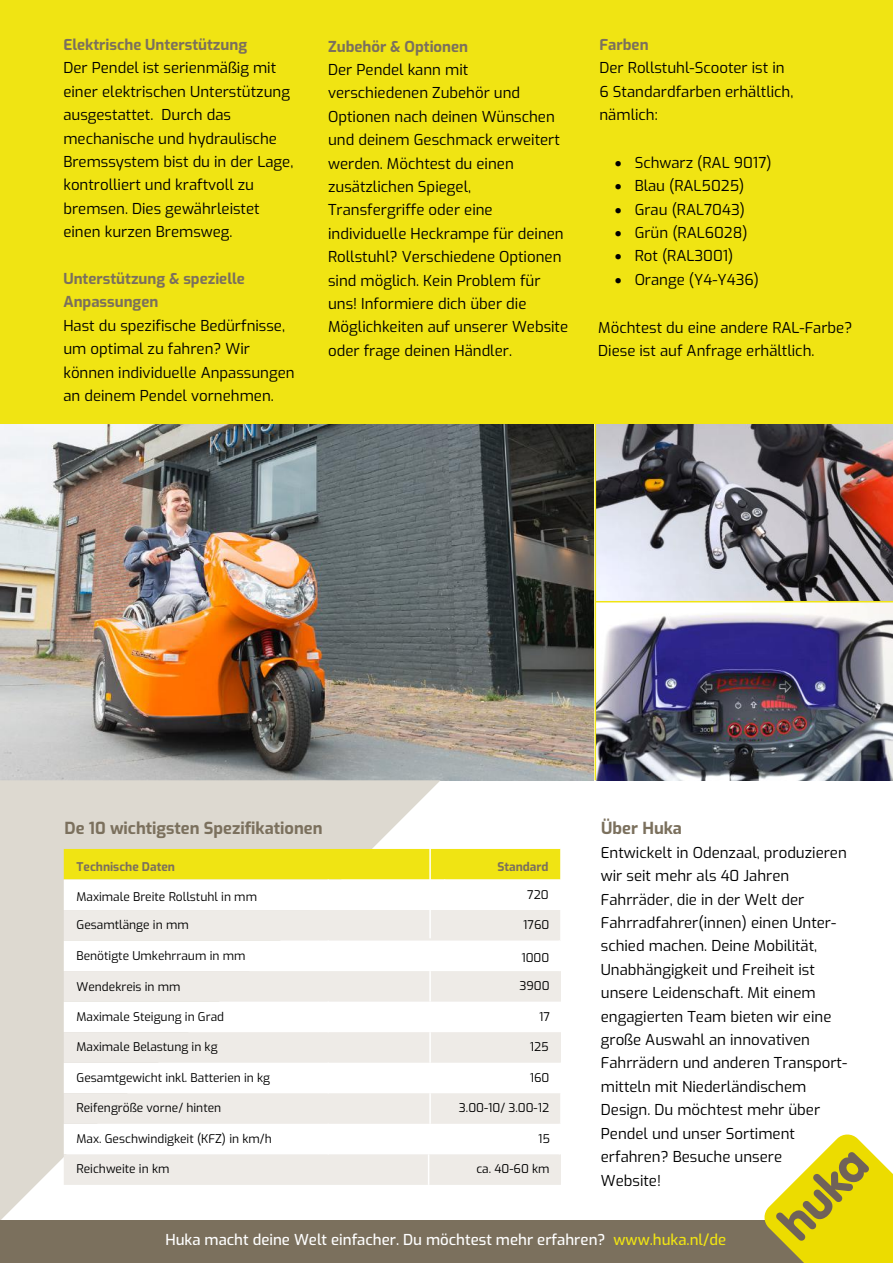
<style>
.page{position:relative;width:893px;height:1263px;background:#fff}
.page>*{position:absolute;margin:0;border:0;box-sizing:border-box;transform-origin:0 0}
.t1{font:700 16.5px "Exo";color:#7b705d}
.t2{font:700 16.5px "Exo";color:#7b705d}
.t3{font:15px/23.4px "Exo";color:#000}
.t4{font:15px/23.4px "Exo";color:#000}
.t5{font:700 15px/23.4px "Exo";color:#7b705d}
.t6{font:500 15px "Exo";color:#fff}
.t7{font:12px "Exo";color:#000}
.t8{font:12px "Exo";color:#000}
.t9{font:700 12px "Exo";color:#7b705d}
.t10{font:700 12px "Exo";color:#7b705d}
.s1{font-style:inherit}
.s2{color:#f0e413}
</style>
<div class="page">
<img style="left:596px;top:424px;width:297px;height:176px">
<img style="left:597px;top:602px;width:295px;height:178px">
<img style="left:0;top:423px;width:594px;height:358px">
<svg style="left:0;top:780px;width:441px;height:440px;fill:#ddd9d0"></svg>
<div style="left:0;top:0;width:893px;height:423px;background:#f0e413"></div>
<div style="left:64px;top:849px;width:496px;height:30px;background:#f0e413"></div>
<svg style="left:64px;top:879px;width:496px;height:31px"></svg>
<svg style="left:64px;top:910px;width:497px;height:275px;fill:#eeebe7"></svg>
<hr style="left:328px;top:879px;width:1px;height:31px;background:#fff">
<hr style="left:444px;top:879px;width:1px;height:31px;background:#fff">
<hr style="left:429px;top:818px;width:3px;height:120px;background:#fff">
<hr style="left:560px;top:910px;width:2px;height:30px;background:#fff">
<hr style="left:328px;top:940px;width:1px;height:31px;background:#fff">
<hr style="left:559px;top:940px;width:1px;height:31px;background:#fff">
<hr style="left:429px;top:971px;width:2px;height:31px;background:#fff">
<hr style="left:328px;top:1002px;width:1px;height:30px;background:#fff">
<hr style="left:429px;top:1032px;width:2px;height:31px;background:#fff">
<hr style="left:328px;top:1063px;width:1px;height:30px;background:#fff">
<hr style="left:560px;top:1063px;width:2px;height:30px;background:#fff">
<hr style="left:429px;top:1093px;width:2px;height:31px;background:#fff">
<hr style="left:560px;top:1093px;width:2px;height:31px;background:#fff">
<hr style="left:328px;top:1124px;width:1px;height:30px;background:#fff">
<hr style="left:559px;top:1124px;width:1px;height:30px;background:#fff">
<hr style="left:428px;top:1154px;width:1px;height:31px;background:#fff">
<div style="left:0;top:1220px;width:893px;height:43px;background:#7b705d"></div>
<svg style="left:764px;top:1134px;width:129px;height:129px"></svg>
<hr style="left:595px;top:423px;width:1px;height:357px;background:#f0e413">
<hr style="left:595px;top:601px;width:298px;height:1px;background:#f0e413">
<p class="t5" style="left:63px;top:32px;width:185px">Elektrische Unterstützung</p>
<p class="t3" style="left:63px;top:55px;width:231px">Der Pendel ist serienmäßig mit einer elektrischen Unterstützung ausgestattet. Durch das mechanische und hydraulische<br>Bremssystem bist du in der Lage, kontrolliert und kraftvoll zu bremsen. Dies gewährleistet einen kurzen Bremsweg.</p>
<p class="t5" style="left:63px;top:266px;width:183px">Unterstützung &amp; spezielle<br>Anpassungen</p>
<p class="t3" style="left:63px;top:313px;width:233px">Hast du spezifische Bedürfnisse, um optimal zu fahren? Wir können individuelle Anpassungen an deinem Pendel vornehmen.</p>
<p class="t5" style="left:328px;top:33px;width:142px">Zubehör &amp; Optionen</p>
<p class="t3" style="left:328px;top:57px;width:242px">Der Pendel kann mit verschiedenen Zubehör und<br>Optionen nach deinen Wünschen und deinem Geschmack erweitert werden. Möchtest du einen zusätzlichen Spiegel,<br>Transfergriffe oder eine individuelle Heck<span class="s1">rampe</span> für deinen<br>Rollstuhl? Verschiedene Optionen sind möglich. Kein Problem für uns! Informiere dich über die<br>Möglichkeiten auf unserer Website oder frage deinen Händler.</p>
<p class="t5" style="left:599px;top:32px;width:51px">Farben</p>
<p class="t3" style="left:599px;top:55px;width:195px">Der Rollstuhl-Scooter ist in<br>6 Standardfarben erhältlich, nämlich:</p>
<p class="t3" style="left:615px;top:150px;width:159px">• Schwarz (RAL 9017)</p>
<p class="t3" style="left:615px;top:173px;width:131px">• Blau (RAL5025)</p>
<p class="t3" style="left:615px;top:197px;width:132px">• Grau (RAL7043)</p>
<p class="t3" style="left:615px;top:220px;width:134px">• Grün (RAL6028)</p>
<p class="t3" style="left:615px;top:243px;width:120px">• Rot (RAL3001)</p>
<p class="t3" style="left:615px;top:267px;width:146px">• Orange (Y4-Y436)</p>
<p class="t3" style="left:598px;top:315px;width:256px">Möchtest du eine andere RAL-Farbe?<br>Diese ist auf Anfrage erhältlich.</p>
<p class="t1" style="left:65px;top:815px;width:259px"><span class="s1">De 10</span> wichtigsten Spezifikationen</p>
<p class="t2" style="left:601px;top:815px;width:82px">Über <span class="s1">Huka</span></p>
<p class="t4" style="left:601px;top:840px;width:248px">Entwickelt in Odenzaal, produzieren wir seit mehr als 40 Jahren<br>Fahrräder, die in der Welt der<br>Fahrradfahrer(innen) einen Unter&shy;schied machen. Deine Mobilität,<br>Unabhängigkeit und Freiheit ist unsere Leidenschaft. Mit einem engagierten Team bieten wir eine große Auswahl an innovativen<br>Fahrrädern und anderen Transport&shy;mitteln mit Niederländischem<br>Design. Du möchtest mehr über<br><span class="s1">Pendel</span> und unser Sortiment erfahren? Besuche unsere<br>Website!</p>
<p class="t10" style="left:497px;top:858px;width:53px">Standard</p>
<p class="t9" style="left:77px;top:858px;width:100px">Technische <span class="s1">Daten</span></p>
<p class="t7" style="left:77px;top:888px;width:182px">Maximale Breite Rollstuhl in mm</p>
<p class="t7" style="left:527px;top:885px;width:23px">7<span class="s1">2</span>0</p>
<p class="t7" style="left:77px;top:916px;width:114px">Gesamtlänge in mm</p>
<p class="t7" style="left:523px;top:916px;width:28px">1760</p>
<p class="t7" style="left:77px;top:946px;width:170px">Benötigte Umkehrraum in mm</p>
<p class="t8" style="left:521px;top:949px;width:29px">1000</p>
<p class="t7" style="left:77px;top:978px;width:106px">Wendekreis in mm</p>
<p class="t7" style="left:519px;top:977px;width:32px">3900</p>
<p class="t7" style="left:77px;top:1007px;width:149px">Maximale Steigung in Grad</p>
<p class="t7" style="left:539px;top:1007px;width:12px">17</p>
<p class="t7" style="left:77px;top:1038px;width:143px">Maximale Belastung in kg</p>
<p class="t7" style="left:530px;top:1038px;width:21px">125</p>
<p class="t8" style="left:77px;top:1068px;width:195px">Gesamtgewicht inkl. Batterien in kg</p>
<p class="t7" style="left:530px;top:1068px;width:21px">160</p>
<p class="t7" style="left:77px;top:1099px;width:146px">Reifengröße vorne/ hinten</p>
<p class="t7" style="left:459px;top:1099px;width:92px">3.00-10/ 3.00-12</p>
<p class="t7" style="left:77px;top:1130px;width:197px">Max. Geschwindigkeit (KFZ) in km/h</p>
<p class="t8" style="left:538px;top:1130px;width:13px">1<span class="s1">5</span></p>
<p class="t7" style="left:476px;top:1160px;width:75px">ca. 40-60 km</p>
<p class="t7" style="left:77px;top:1160px;width:94px">Reichweite in km</p>
<p class="t6" style="left:165px;top:1228px;width:562px">Huka macht deine Welt einfacher. Du möchtest mehr erfahren? <span class="s2">www.huka.nl/de</span></p>
</div>
